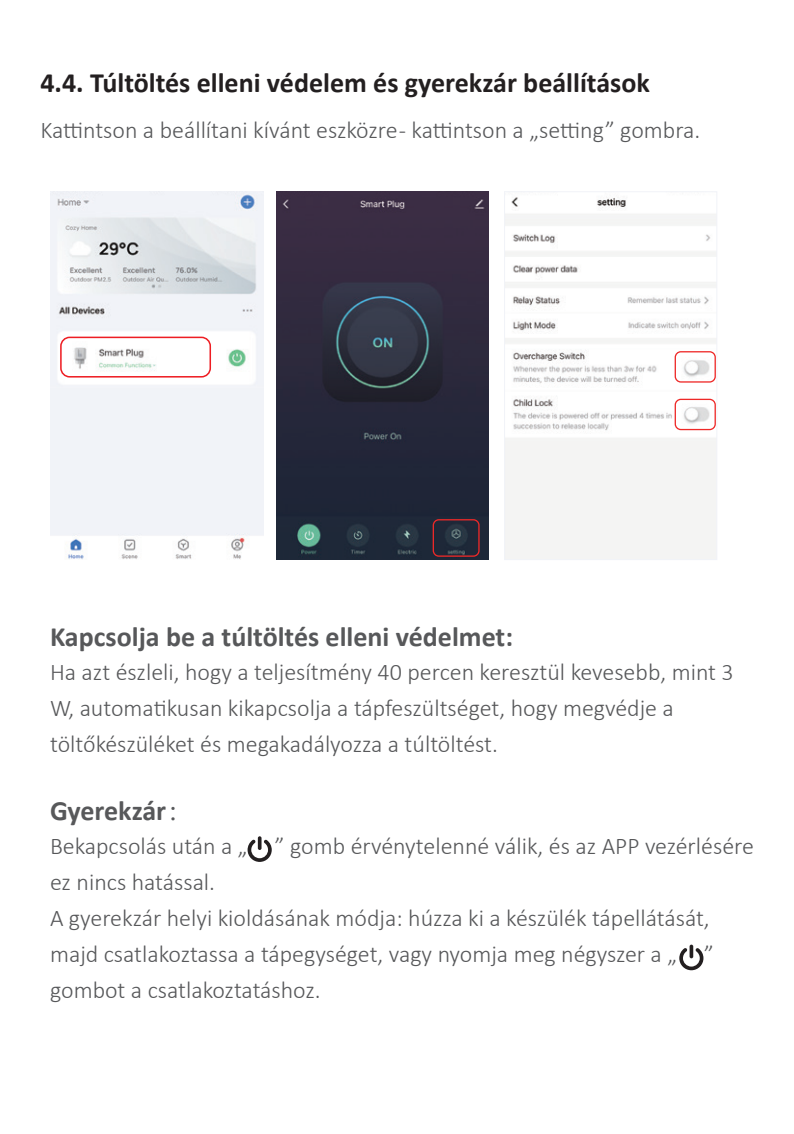
<style>
.page{position:relative;width:794px;height:1134px;background:#fff}
.page>*{position:absolute;margin:0;border:0;box-sizing:border-box;transform-origin:0 0}
.t1{font:700 28px "Calibri";color:#231f20}
.t2{font:700 28px "Calibri";color:#57585a}
.t3{font:300 24px/36px "Calibri";color:#57585a}
.s1{font-family:"Adobe Song Std";font-weight:300}
</style>
<div class="page">
<img style="left:276px;top:192px;width:213px;height:367px">
<img style="left:506px;top:197px;width:209px;height:361px">
<div style="left:433px;top:519px;width:46px;height:38px;border:1px solid #ee2928;border-radius:6px"></div>
<div style="left:674px;top:351px;width:42px;height:32px;border:1px solid #ee2928;border-radius:6px"></div>
<div style="left:674px;top:399px;width:42px;height:31px;border:1px solid #ee2928;border-radius:6px"></div>
<img style="left:50px;top:192px;width:213px;height:368px">
<div style="left:60px;top:337px;width:151px;height:41px;border:2px solid #ee1d23;border-radius:9px"></div>
<div style="left:504px;top:191px;width:213px;height:369px;border:1px solid #f1f3f8"></div>
<svg style="left:247px;top:840px;width:25px;height:22px"></svg>
<hr style="left:258px;top:836px;width:3px;height:14px;background:#231f20;border-radius:2px">
<svg style="left:679px;top:948px;width:24px;height:22px"></svg>
<svg style="left:689px;top:945px;width:4px;height:13px"></svg>
<p class="t1" style="left:40px;top:65px;width:611px">4.4. Túltöltés elleni védelem és gyerekzár beállítások</p>
<p class="t3" style="left:40px;top:111px;width:661px">Kattintson a beállítani kívánt eszközre - kattintson a „setting” gombra.</p>
<p class="t2" style="left:50px;top:618px;width:464px">Kapcsolja be a túltöltés elleni védelmet:</p>
<p class="t3" style="left:50px;top:654px;width:685px">Ha azt észleli, hogy a teljesítmény 40 percen keresztül kevesebb, mint 3<br>W, automatikusan kikapcsolja a tápfeszültséget, hogy megvédje a töltőkészüléket és megakadályozza a túltöltést.</p>
<p class="t2" style="left:50px;top:792px;width:146px">Gyerekzár<span class="s1">：</span></p>
<p class="t3" style="left:50px;top:828px;width:705px">Bekapcsolás után a „ ” gomb érvénytelenné válik, és az APP vezérlésére ez nincs hatással.<br>A gyerekzár helyi kioldásának módja: húzza ki a készülék tápellátását, majd csatlakoztassa a tápegységet, vagy nyomja meg négyszer a „ ” gombot a csatlakoztatáshoz.</p>
</div>
